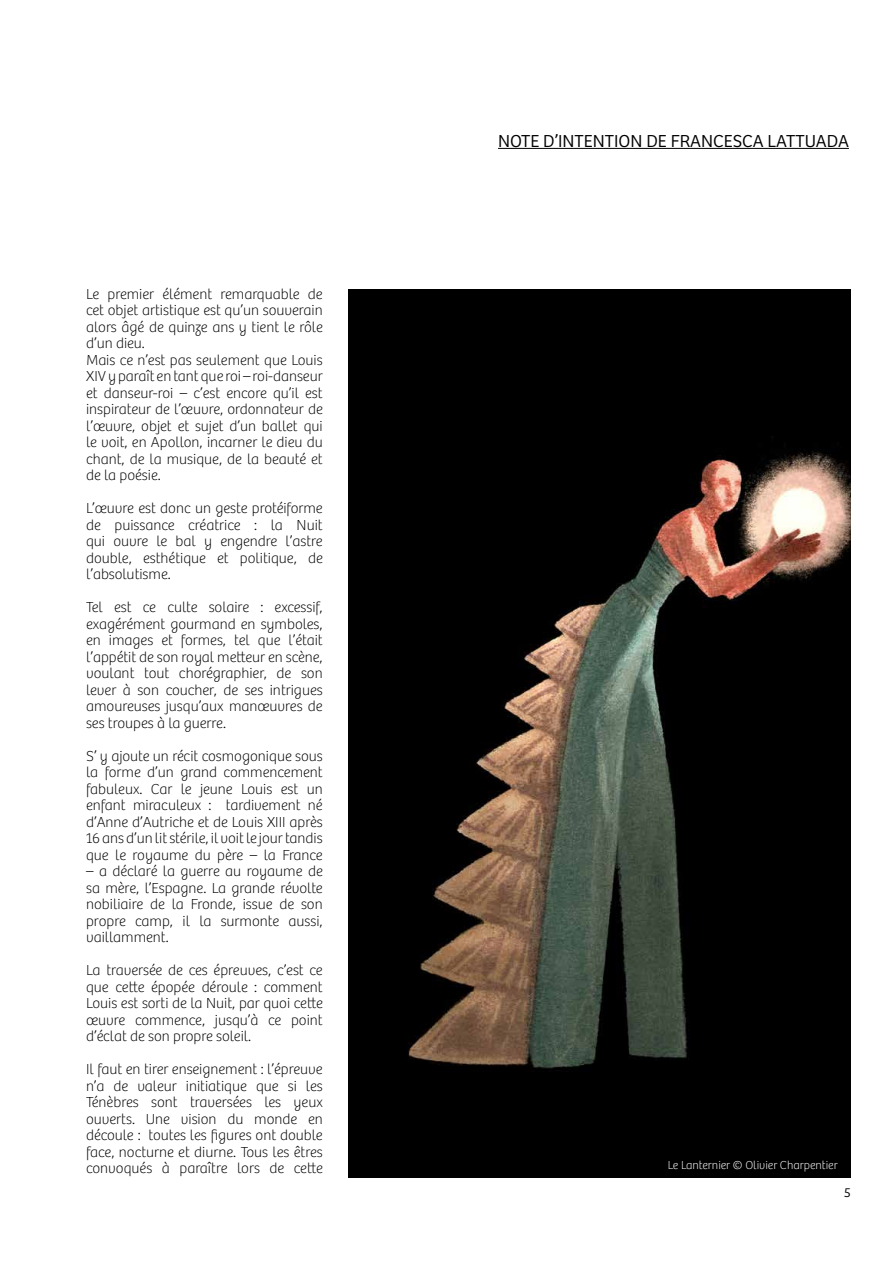
<style>
.page{position:relative;width:893px;height:1263px;background:#fff}
.page>*{position:absolute;margin:0;border:0;box-sizing:border-box;transform-origin:0 0}
.t1{font:300 18px "Bree";color:#000}
.t2{font:100 15px/16.5px "Bree";color:#000;text-align:justify}
.t3{font:300 13.5px "Bree";color:#000}
.t4{font:100 12px "Bree";color:#fff}
</style>
<div class="page">
<hr style="left:498px;top:148px;width:351px;height:1px;background:#000">
<img style="left:349px;top:289px;width:501px;height:889px">
<p class="t2" style="left:86px;top:286px;width:238px;text-align:left">Le premier élément remarquable de cet objet artistique est qu’un souverain alors âgé de quinze ans y tient le rôle d’un dieu.<br>Mais ce n’est pas seulement que Louis XIV y paraît en tant que roi – roi-danseur et danseur-roi – c’est encore qu’il est inspirateur de l’œuvre, ordonnateur de l’œuvre, objet et sujet d’un ballet qui le voit, en Apollon, incarner le dieu du chant, de la musique, de la beauté et de la poésie.</p>
<p class="t2" style="left:86px;top:500px;width:238px">L’œuvre est donc un geste protéiforme de puissance créatrice : la Nuit qui ouvre le bal y engendre l’astre double, esthétique et politique, de l’absolutisme.</p>
<p class="t2" style="left:86px;top:599px;width:238px">Tel est ce culte solaire : excessif, exagérément gourmand en symboles, en images et formes, tel que l’était l’appétit de son royal metteur en scène, voulant tout chorégraphier, de son lever à son coucher, de ses intrigues amoureuses jusqu’aux manœuvres de ses troupes à la guerre.</p>
<p class="t2" style="left:86px;top:748px;width:238px">S’ y ajoute un récit cosmogonique sous la forme d’un grand commencement fabuleux. Car le jeune Louis est un enfant miraculeux : tardivement né d’Anne d’Autriche et de Louis XIII après 16 ans d’un lit stérile, il voit le jour tandis que le royaume du père – la France</p>
<p class="t2" style="left:86px;top:863px;width:238px">– a déclaré la guerre au royaume de sa mère, l’Espagne. La grande révolte nobiliaire de la Fronde, issue de son propre camp, il la surmonte aussi, vaillamment.</p>
<p class="t2" style="left:86px;top:962px;width:238px">La traversée de ces épreuves, c’est ce que cette épopée déroule : comment Louis est sorti de la Nuit, par quoi cette œuvre commence, jusqu’à ce point d’éclat de son propre soleil.</p>
<p class="t2" style="left:86px;top:1061px;width:238px">Il faut en tirer enseignement : l’épreuve n’a de valeur initiatique que si les Ténèbres sont traversées les yeux ouverts. Une vision du monde en découle : toutes les figures ont double face, nocturne et diurne. Tous les êtres convoqués à paraître lors de cette</p>
<p class="t1" style="left:498px;top:130px;width:352px">NOTE D’INTENTION DE FRANCESCA LATTUADA</p>
<p class="t4" style="left:668px;top:1159px;width:171px">Le Lanternier © Olivier Charpentier</p>
<p class="t3" style="left:844px;top:1184px;width:8px">5</p>
</div>
